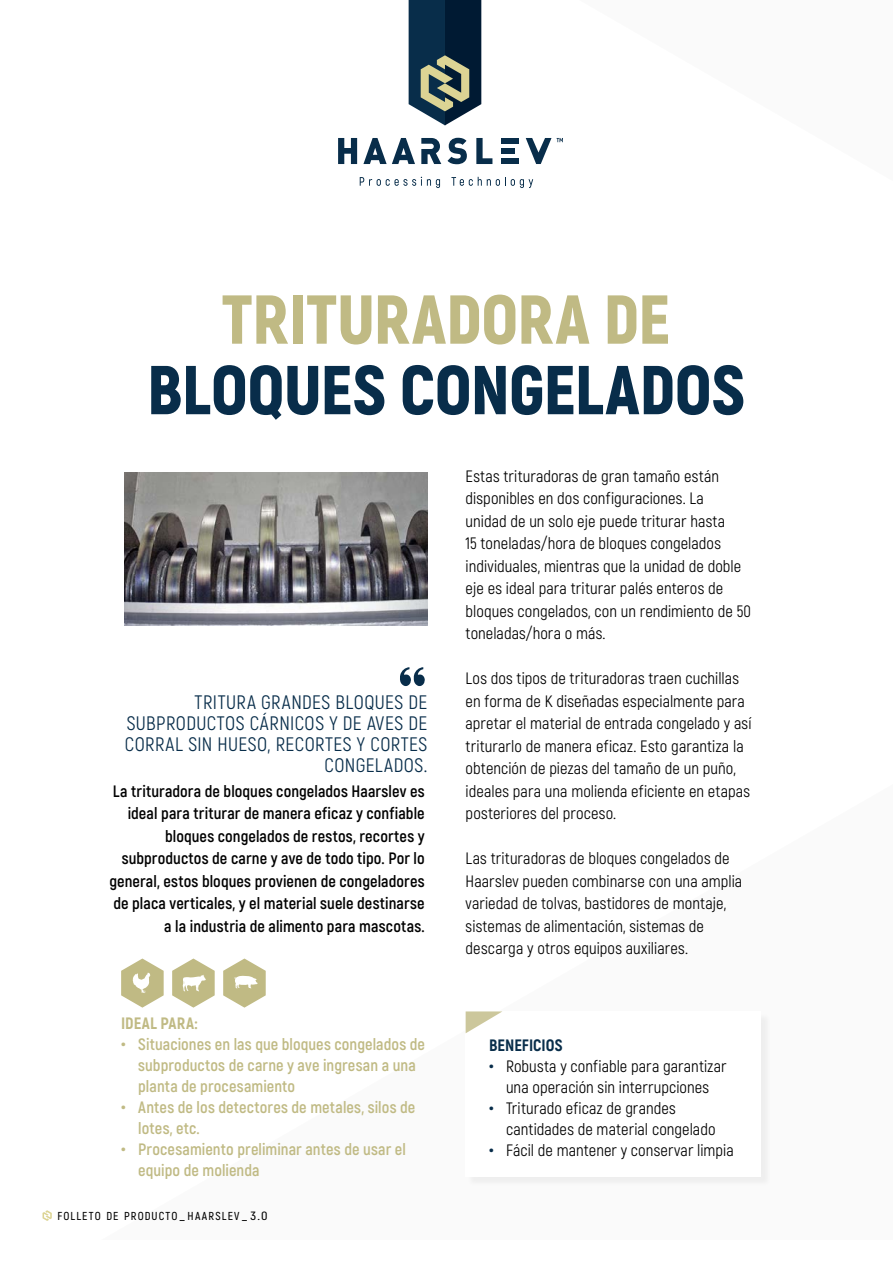
<style>
.page{position:relative;width:893px;height:1263px;background:#fff}
.page>*{position:absolute;margin:0;border:0;box-sizing:border-box;transform-origin:0 0}
.t1{font:900 69px "Akrobat";letter-spacing:-.015em;color:#082d4a}
.t2{font:900 69px "Akrobat";letter-spacing:-.005em;color:#c0ba84}
.t3{font:19.5px/21px "Akrobat";letter-spacing:.025em;color:#082d4a;text-align:right}
.t4{font:16.5px/22.5px "Akrobat";letter-spacing:.005em;color:#000}
.t5{font:700 16.5px/22.5px "Akrobat";letter-spacing:.005em;color:#000;text-align:right}
.t6{font:700 16.5px/21px "Akrobat";letter-spacing:.005em;color:#c0ba84}
.t7{font:800 16.5px "Akrobat";color:#082d4a}
.t8{font:800 16.5px "Akrobat";letter-spacing:.015em;color:#c0ba84}
.t9{font:600 11.55px "Akrobat";letter-spacing:.1em;color:#000}
.s1{font-size:22.5px}
.s2{font-size:12px}
.s3{font-weight:700;font-size:22.5px;color:#082d4a}
</style>
<div class="page">
<svg style="left:43px;top:1210px;width:9px;height:11px"></svg>
<svg style="left:360px;top:177px;width:80px;height:11px"></svg>
<svg style="left:451px;top:177px;width:82px;height:11px"></svg>
<svg style="left:557px;top:138px;width:6px;height:4px"></svg>
<svg style="left:338px;top:138px;width:19px;height:26px"></svg>
<svg style="left:526px;top:138px;width:25px;height:26px"></svg>
<svg style="left:363px;top:138px;width:52px;height:26px"></svg>
<svg style="left:421px;top:138px;width:20px;height:26px"></svg>
<svg style="left:447px;top:138px;width:20px;height:26px"></svg>
<svg style="left:476px;top:138px;width:16px;height:26px"></svg>
<div style="left:501px;top:158px;width:17px;height:6px;background:#082d4a"></div>
<div style="left:501px;top:148px;width:13px;height:6px;background:#082d4a"></div>
<div style="left:501px;top:138px;width:17px;height:6px;background:#082d4a"></div>
<svg style="left:409px;top:0;width:72px;height:125px;background:#384f5b"></svg>
<svg style="left:400px;top:667px;width:25px;height:19px"></svg>
<div style="left:467px;top:1013px;width:305px;height:174px;background:#000;opacity:.05"></div>
<div style="left:466px;top:1011px;width:295px;height:165px;background:#fff"></div>
<svg style="left:466px;top:1011px;width:36px;height:22px"></svg>
<svg style="left:172px;top:958px;width:43px;height:50px"></svg>
<svg style="left:223px;top:958px;width:43px;height:50px"></svg>
<svg style="left:121px;top:958px;width:43px;height:50px"></svg>
<img style="left:124px;top:472px;width:303px;height:154px">
<h1 class="t2" style="left:222px;top:275px;width:450px">TRITURADORA DE</h1>
<h1 class="t1" style="left:147px;top:345px;width:599px">BLOQUES CONGELADOS</h1>
<p class="t3" style="left:125px;top:692px;width:304px">TRITURA GRANDES BLOQUES DE<br>SUBPRODUCTOS CÁRNICOS Y DE AVES DE<br>CORRAL SIN HUESO, RECORTES Y CORTES<br>CONGELADOS.</p>
<p class="t5" style="left:109px;top:780px;width:317px">La trituradora de bloques congelados Haarslev es ideal para triturar de manera eficaz y confiable bloques congelados de restos, recortes y subproductos de carne y ave de todo tipo. Por lo general, estos bloques provienen de congeladores de placa verticales, y el material suele destinarse a la industria de alimento para mascotas.</p>
<p class="t8" style="left:121px;top:1013px;width:78px">IDEAL PARA:</p>
<p class="t6" style="left:138px;top:1034px;width:288px;text-indent:-17px"><span class="s1">•</span> Situaciones en las que bloques congelados de subproductos de carne y ave ingresan a una planta de procesamiento</p>
<p class="t6" style="left:138px;top:1097px;width:279px;text-indent:-17px"><span class="s1">•</span> Antes de los detectores de metales, silos de lotes, etc.</p>
<p class="t6" style="left:138px;top:1139px;width:269px;text-indent:-17px"><span class="s1">•</span> Procesamiento preliminar antes de usar el equipo de molienda</p>
<p class="t9" style="left:57px;top:1209px;width:212px">FOLLETO DE PRODUCTO<span class="s2">_</span>HAARSLEV<span class="s2">_ 3.0</span></p>
<p class="t4" style="left:466px;top:465px;width:287px">Estas trituradoras de gran tamaño están disponibles en dos configuraciones. La<br>unidad de un solo eje puede triturar hasta<br>15 toneladas/hora de bloques congelados individuales, mientras que la unidad de doble eje es ideal para triturar palés enteros de bloques congelados, con un rendimiento de 50 toneladas/hora o más.</p>
<p class="t4" style="left:466px;top:667px;width:287px">Los dos tipos de trituradoras traen cuchillas en forma de K diseñadas especialmente para apretar el material de entrada congelado y así triturarlo de manera eficaz. Esto garantiza la obtención de piezas del tamaño de un puño, ideales para una molienda eficiente en etapas posteriores del proceso.</p>
<p class="t4" style="left:466px;top:847px;width:278px">Las trituradoras de bloques congelados de Haarslev pueden combinarse con una amplia variedad de tolvas, bastidores de montaje, sistemas de alimentación, sistemas de descarga y otros equipos auxiliares.</p>
<p class="t7" style="left:489px;top:1034px;width:75px">BENEFICIOS</p>
<p class="t4" style="left:489px;top:1055px;width:239px;line-height:21px;text-align:center"><span class="s3">•</span> Robusta y confiable para garantizar una operación sin interrupciones</p>
<p class="t4" style="left:506px;top:1097px;width:211px;line-height:21px;text-indent:-17px"><span class="s3">•</span> Triturado eficaz de grandes cantidades de material congelado</p>
<p class="t4" style="left:489px;top:1138px;width:246px"><span class="s3">•</span> Fácil de mantener y conservar limpia</p>
</div>
